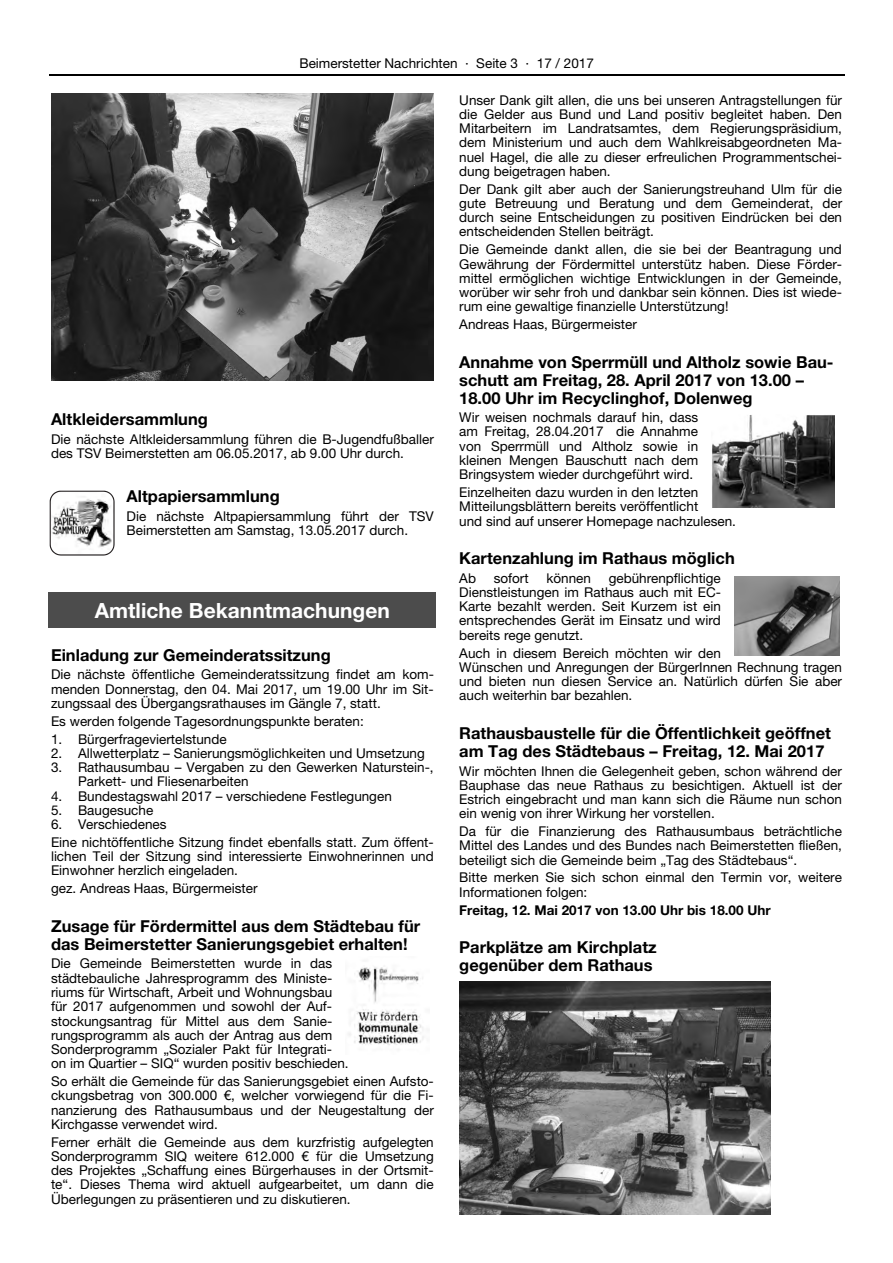
<style>
.page{position:relative;width:893px;height:1263px;background:#fff}
.page>*{position:absolute;margin:0;border:0;box-sizing:border-box;transform-origin:0 0}
.t1{font:700 21px "Helvetica Neue LT Pro";color:#fff}
.t2{font:700 16.5px/18px "Helvetica Neue LT Pro";color:#000}
.t3{font:13.5px/14.2px "Helvetica Neue LT Pro";color:#000}
.t4{font:13.5px/14.2px "Helvetica Neue";color:#000;text-align:justify}
.t5{font:700 13.5px "Helvetica Neue LT Pro";color:#000}
</style>
<div class="page">
<hr style="left:49px;top:74px;width:795px;height:1px;background:#000">
<img style="left:734px;top:576px;width:106px;height:79px">
<img style="left:348px;top:967px;width:76px;height:78px">
<img style="left:712px;top:415px;width:122px;height:92px">
<div style="left:49px;top:591px;width:387px;height:37px;background:#4c4c4c"></div>
<img style="left:51px;top:93px;width:383px;height:287px">
<img style="left:459px;top:981px;width:311px;height:233px">
<svg style="left:50px;top:491px;width:65px;height:65px"></svg>
<p class="t3" style="left:299px;top:56px;width:296px">Beimerstetter Nachrichten · Seite 3 · 17 / 2017</p>
<p class="t2" style="left:51px;top:410px;width:158px">Altkleidersammlung</p>
<p class="t3" style="left:51px;top:432px;width:384px">Die nächste Altkleidersammlung führen die B-Jugendfußballer des TSV Beimerstetten am 06.05.2017, ab 9.00 Uhr durch.</p>
<p class="t2" style="left:127px;top:487px;width:155px">Altpapiersammlung</p>
<p class="t3" style="left:127px;top:509px;width:309px">Die nächste Altpapiersammlung führt der TSV<br>Beimerstetten am Samstag, 13.05.2017 durch.</p>
<h1 class="t1" style="left:95px;top:597px;width:297px">Amtliche Bekanntmachungen</h1>
<p class="t2" style="left:51px;top:645px;width:281px">Einladung zur Gemeinderatssitzung</p>
<p class="t3" style="left:51px;top:667px;width:384px;text-align:justify">Die nächste öffentliche Gemeinderatssitzung findet am kom&shy;menden Donnerstag, den 04. Mai 2017, um 19.00 Uhr im Sit&shy;zungssaal des Übergangsrathauses im Gängle 7, statt.</p>
<p class="t3" style="left:51px;top:714px;width:314px">Es werden folgende Tagesordnungspunkte beraten:</p>
<p class="t3" style="left:51px;top:731px;width:177px">1. Bürgerfrageviertelstunde</p>
<p class="t3" style="left:51px;top:746px;width:375px">2. Allwetterplatz – Sanierungsmöglichkeiten und Umsetzung</p>
<p class="t3" style="left:78px;top:760px;width:357px;text-indent:-27px">3. Rathausumbau – Vergaben zu den Gewerken Naturstein-,<br>Parkett- und Fliesenarbeiten</p>
<p class="t3" style="left:51px;top:788px;width:342px">4. Bundestagswahl 2017 – verschiedene Festlegungen</p>
<p class="t3" style="left:51px;top:803px;width:104px">5. Baugesuche</p>
<p class="t3" style="left:51px;top:815px;width:384px;line-height:17.9px">6. Verschiedenes<br>Eine nichtöffentliche Sitzung findet ebenfalls statt. Zum öffent-</p>
<p class="t3" style="left:51px;top:849px;width:384px">lichen Teil der Sitzung sind interessierte Einwohnerinnen und<br>Einwohner herzlich eingeladen.</p>
<p class="t3" style="left:51px;top:881px;width:208px">gez. Andreas Haas, Bürgermeister</p>
<p class="t2" style="left:51px;top:917px;width:371px">Zusage für Fördermittel aus dem Städtebau für das Beimerstetter Sanierungsgebiet erhalten!</p>
<p class="t3" style="left:51px;top:956px;width:299px">Die Gemeinde Beimerstetten wurde in das städtebauliche Jahresprogramm des Ministe&shy;riums für Wirtschaft, Arbeit und Wohnungsbau für 2017 aufgenommen und sowohl der Auf&shy;stockungsantrag für Mittel aus dem Sanie&shy;rungsprogramm als auch der Antrag aus dem Sonderprogramm „Sozialer Pakt für Integrati&shy;on im Quartier – SIQ“ wurden positiv beschieden.</p>
<p class="t3" style="left:51px;top:1074px;width:384px;text-align:justify">So erhält die Gemeinde für das Sanierungsgebiet einen Aufsto&shy;ckungsbetrag von 300.000 €, welcher vorwiegend für die Fi&shy;nanzierung des Rathausumbaus und der Neugestaltung der Kirchgasse verwendet wird.</p>
<p class="t3" style="left:51px;top:1134px;width:384px;text-align:justify">Ferner erhält die Gemeinde aus dem kurzfristig aufgelegten Sonderprogramm SIQ weitere 612.000 € für die Umsetzung des Projektes „Schaffung eines Bürgerhauses in der Ortsmit&shy;te“. Dieses Thema wird aktuell aufgearbeitet, um dann die Überlegungen zu präsentieren und zu diskutieren.</p>
<p class="t3" style="left:459px;top:92px;width:384px;text-align:justify">Unser Dank gilt allen, die uns bei unseren Antragstellungen für die Gelder aus Bund und Land positiv begleitet haben. Den Mitarbeitern im Landratsamtes, dem Regierungspräsidium, dem Ministerium und auch dem Wahlkreisabgeordneten Ma&shy;nuel Hagel, die alle zu dieser erfreulichen Programmentschei&shy;dung beigetragen haben.</p>
<p class="t3" style="left:459px;top:181px;width:384px;text-align:justify">Der Dank gilt aber auch der Sanierungstreuhand Ulm für die gute Betreuung und Beratung und dem Gemeinderat, der durch seine Entscheidungen zu positiven Eindrücken bei den entscheidenden Stellen beiträgt.</p>
<p class="t4" style="left:459px;top:242px;width:384px">Die Gemeinde dankt allen, die sie bei der Beantragung und Gewährung der Fördermittel unterstütz haben. Diese Förder&shy;mittel ermöglichen wichtige Entwicklungen in der Gemeinde, worüber wir sehr froh und dankbar sein können. Dies ist wiede&shy;rum eine gewaltige finanzielle Unterstützung!</p>
<p class="t4" style="left:459px;top:317px;width:179px">Andreas Haas, Bürgermeister</p>
<p class="t2" style="left:459px;top:352px;width:376px">Annahme von Sperrmüll und Altholz sowie Bau&shy;schutt am Freitag, 28. April 2017 von 13.00 –<br>18.00 Uhr im Recyclinghof, Dolenweg</p>
<p class="t3" style="left:459px;top:410px;width:241px;text-align:justify">Wir weisen nochmals darauf hin, dass am Freitag, 28.04.2017 die Annahme von Sperrmüll und Altholz sowie in kleinen Mengen Bauschutt nach dem Bringsystem wieder durchgeführt wird.</p>
<p class="t3" style="left:459px;top:485px;width:278px">Einzelheiten dazu wurden in den letzten<br>Mitteilungsblättern bereits veröffentlicht<br>und sind auf unserer Homepage nachzulesen.</p>
<p class="t2" style="left:459px;top:549px;width:277px">Kartenzahlung im Rathaus möglich</p>
<p class="t3" style="left:459px;top:571px;width:18px">Ab</p>
<p class="t3" style="left:494px;top:571px;width:36px">sofort</p>
<p class="t3" style="left:546px;top:571px;width:46px">können</p>
<p class="t3" style="left:459px;top:571px;width:263px;text-align:justify;text-indent:149px">gebührenpflichtige Dienstleistungen im Rathaus auch mit EC-Karte bezahlt werden. Seit Kurzem ist ein entsprechendes Gerät im Einsatz und wird bereits rege genutzt.</p>
<p class="t3" style="left:459px;top:645px;width:384px">Auch in diesem Bereich möchten wir den<br>Wünschen und Anregungen der BürgerInnen Rechnung tragen und bieten nun diesen Service an. Natürlich dürfen Sie aber auch weiterhin bar bezahlen.</p>
<p class="t2" style="left:459px;top:723px;width:373px">Rathausbaustelle für die Öffentlichkeit geöffnet am Tag des Städtebaus – Freitag, 12. Mai 2017</p>
<p class="t3" style="left:459px;top:763px;width:384px;text-align:justify">Wir möchten Ihnen die Gelegenheit geben, schon während der Bauphase das neue Rathaus zu besichtigen. Aktuell ist der Estrich eingebracht und man kann sich die Räume nun schon ein wenig von ihrer Wirkung her vorstellen.</p>
<p class="t3" style="left:459px;top:824px;width:384px;text-align:justify">Da für die Finanzierung des Rathausumbaus beträchtliche Mittel des Landes und des Bundes nach Beimerstetten fließen, beteiligt sich die Gemeinde beim „Tag des Städtebaus“.</p>
<p class="t3" style="left:459px;top:870px;width:384px">Bitte merken Sie sich schon einmal den Termin vor, weitere<br>Informationen folgen:</p>
<p class="t5" style="left:459px;top:901px;width:313px">Freitag, 12. Mai 2017 von 13.00 Uhr bis 18.00 Uhr</p>
<p class="t2" style="left:459px;top:938px;width:199px">Parkplätze am Kirchplatz gegenüber dem Rathaus</p>
</div>
